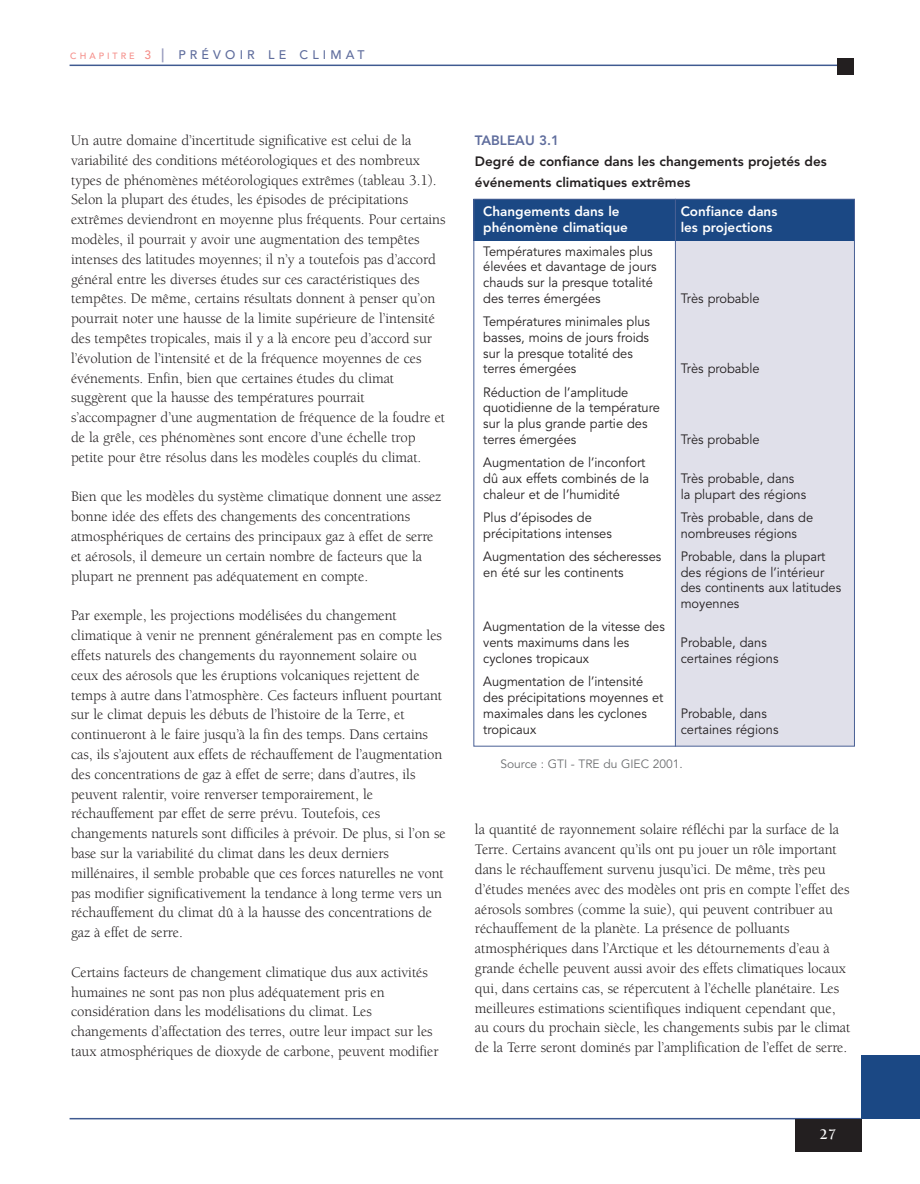
<style>
.page{position:relative;width:920px;height:1184px;background:#fff}
.page>*{position:absolute;margin:0;border:0;box-sizing:border-box;transform-origin:0 0}
.t1{font:15px/19.8px "Berkeley";letter-spacing:-.005em;color:#231f20}
.t2{font:700 15px "Berkeley";color:#fff}
.t3{font:13.5px/15.8px "Avenir";color:#231f20;scale:.95 1}
.t4{font:800 13.5px/21px "Avenir";color:#231f20}
.t5{font:800 13.5px "Avenir";color:#fff}
.t6{font:800 13.5px "Avenir";color:#5f6d9d}
.t7{font:500 12.3px "Avenir";letter-spacing:.335em;color:#5f6d9d}
.t8{font:12px "Avenir";color:#6c6e70}
.s1{font-size:9px;color:#f58f8a}
.s2{font-size:12px;color:#f58f8a}
.s3{font-size:18px;color:#999dbf}
</style>
<div class="page">
<hr style="left:70px;top:1118px;width:790px;height:1px;background:#405a91">
<hr style="left:70px;top:65px;width:783px;height:1px;background:#405a91">
<div style="left:836px;top:58px;width:17px;height:16px;background:#231f20"></div>
<div style="left:860px;top:1055px;width:59px;height:63px;background:#1b4884"></div>
<div style="left:794px;top:1119px;width:67px;height:32px;background:#231f20"></div>
<div style="left:676px;top:200px;width:178px;height:546px;background:#e0e0ea"></div>
<div style="left:473px;top:200px;width:381px;height:41px;background:#1b4884"></div>
<hr style="left:674px;top:199px;width:1px;height:547px;background:#4a6095">
<p class="t7" style="left:70px;top:49px;width:296px"><span class="s1">CHAPITRE</span> <span class="s2">3</span> <span class="s3">|</span> PRÉVOIR LE CLIMAT</p>
<p class="t1" style="left:71px;top:132px;width:376px">Un autre domaine d’incertitude significative est celui de la variabilité des conditions météorologiques et des nombreux types de phénomènes météorologiques extrêmes (tableau 3.1).<br>Selon la plupart des études, les épisodes de précipitations extrêmes deviendront en moyenne plus fréquents. Pour certains modèles, il pourrait y avoir une augmentation des tempêtes intenses des latitudes moyennes; il n’y a toutefois pas d’accord général entre les diverses études sur ces caractéristiques des tempêtes. De même, certains résultats donnent à penser qu’on pourrait noter une hausse de la limite supérieure de l’intensité des tempêtes tropicales, mais il y a là encore peu d’accord sur l’évolution de l’intensité et de la fréquence moyennes de ces événements. Enfin, bien que certaines études du climat suggèrent que la hausse des températures pourrait s’accompagner d’une augmentation de fréquence de la foudre et de la grêle, ces phénomènes sont encore d’une échelle trop petite pour être résolus dans les modèles couplés du climat.</p>
<p class="t1" style="left:71px;top:488px;width:372px">Bien que les modèles du système climatique donnent une assez bonne idée des effets des changements des concentrations atmosphériques de certains des principaux gaz à effet de serre et aérosols, il demeure un certain nombre de facteurs que la plupart ne prennent pas adéquatement en compte.</p>
<p class="t1" style="left:71px;top:607px;width:376px">Par exemple, les projections modélisées du changement climatique à venir ne prennent généralement pas en compte les effets naturels des changements du rayonnement solaire ou ceux des aérosols que les éruptions volcaniques rejettent de temps à autre dans l’atmosphère. Ces facteurs influent pourtant sur le climat depuis les débuts de l’histoire de la Terre, et continueront à le faire jusqu’à la fin des temps. Dans certains cas, ils s’ajoutent aux effets de réchauffement de l’augmentation des concentrations de gaz à effet de serre; dans d’autres, ils peuvent ralentir, voire renverser temporairement, le réchauffement par effet de serre prévu. Toutefois, ces changements naturels sont difficiles à prévoir. De plus, si l’on se base sur la variabilité du climat dans les deux derniers millénaires, il semble probable que ces forces naturelles ne vont pas modifier significativement la tendance à long terme vers un réchauffement du climat dû à la hausse des concentrations de gaz à effet de serre.</p>
<p class="t1" style="left:71px;top:963px;width:369px">Certains facteurs de changement climatique dus aux activités humaines ne sont pas non plus adéquatement pris en considération dans les modélisations du climat. Les changements d’affectation des terres, outre leur impact sur les taux atmosphériques de dioxyde de carbone, peuvent modifier</p>
<p class="t6" style="left:475px;top:135px;width:86px">TABLEAU 3.1</p>
<p class="t4" style="left:475px;top:152px;width:353px">Degré de confiance dans les changements projetés des événements climatiques extrêmes</p>
<p class="t5" style="left:483px;top:206px;width:138px">Changements dans le</p>
<p class="t5" style="left:680px;top:206px;width:98px">Confiance dans</p>
<p class="t5" style="left:483px;top:222px;width:146px">phénomène climatique</p>
<p class="t5" style="left:680px;top:222px;width:93px">les projections</p>
<p class="t3" style="left:483px;top:244px;width:184px">Températures maximales plus élevées et davantage de jours chauds sur la presque totalité des terres émergées</p>
<p class="t3" style="left:680px;top:292px;width:85px">Très probable</p>
<p class="t3" style="left:483px;top:315px;width:177px">Températures minimales plus basses, moins de jours froids sur la presque totalité des terres émergées</p>
<p class="t3" style="left:483px;top:385px;width:187px">Réduction de l’amplitude quotidienne de la température sur la plus grande partie des terres émergées</p>
<p class="t3" style="left:680px;top:362px;width:85px">Très probable</p>
<p class="t3" style="left:680px;top:433px;width:85px">Très probable</p>
<p class="t3" style="left:483px;top:456px;width:176px">Augmentation de l’inconfort dû aux effets combinés de la</p>
<p class="t3" style="left:680px;top:472px;width:121px">Très probable, dans</p>
<p class="t3" style="left:483px;top:487px;width:145px">chaleur et de l’humidité</p>
<p class="t3" style="left:680px;top:487px;width:134px">la plupart des régions</p>
<p class="t3" style="left:483px;top:511px;width:116px">Plus d’épisodes de</p>
<p class="t3" style="left:680px;top:511px;width:141px">Très probable, dans de</p>
<p class="t3" style="left:483px;top:526px;width:137px">précipitations intenses</p>
<p class="t3" style="left:680px;top:526px;width:124px">nombreuses régions</p>
<p class="t3" style="left:483px;top:550px;width:189px">Augmentation des sécheresses</p>
<p class="t3" style="left:680px;top:550px;width:154px">Probable, dans la plupart</p>
<p class="t3" style="left:483px;top:565px;width:149px">en été sur les continents</p>
<p class="t3" style="left:680px;top:565px;width:170px">des régions de l’intérieur des continents aux latitudes moyennes</p>
<p class="t3" style="left:483px;top:620px;width:192px">Augmentation de la vitesse des vents maximums dans les</p>
<p class="t3" style="left:680px;top:636px;width:92px">Probable, dans</p>
<p class="t3" style="left:483px;top:652px;width:113px">cyclones tropicaux</p>
<p class="t3" style="left:680px;top:652px;width:104px">certaines régions</p>
<p class="t3" style="left:483px;top:675px;width:191px">Augmentation de l’intensité des précipitations moyennes et maximales dans les cyclones</p>
<p class="t3" style="left:680px;top:706px;width:92px">Probable, dans</p>
<p class="t3" style="left:483px;top:722px;width:57px">tropicaux</p>
<p class="t3" style="left:680px;top:722px;width:104px">certaines régions</p>
<p class="t8" style="left:500px;top:759px;width:184px">Source : GTI - TRE du GIEC 2001.</p>
<p class="t1" style="left:475px;top:821px;width:377px">la quantité de rayonnement solaire réfléchi par la surface de la Terre. Certains avancent qu’ils ont pu jouer un rôle important dans le réchauffement survenu jusqu’ici. De même, très peu d’études menées avec des modèles ont pris en compte l’effet des aérosols sombres (comme la suie), qui peuvent contribuer au réchauffement de la planète. La présence de polluants atmosphériques dans l’Arctique et les détournements d’eau à grande échelle peuvent aussi avoir des effets climatiques locaux qui, dans certains cas, se répercutent à l’échelle planétaire. Les meilleures estimations scientifiques indiquent cependant que, au cours du prochain siècle, les changements subis par le climat de la Terre seront dominés par l’amplification de l’effet de serre.</p>
<p class="t2" style="left:819px;top:1128px;width:18px">27</p>
</div>
